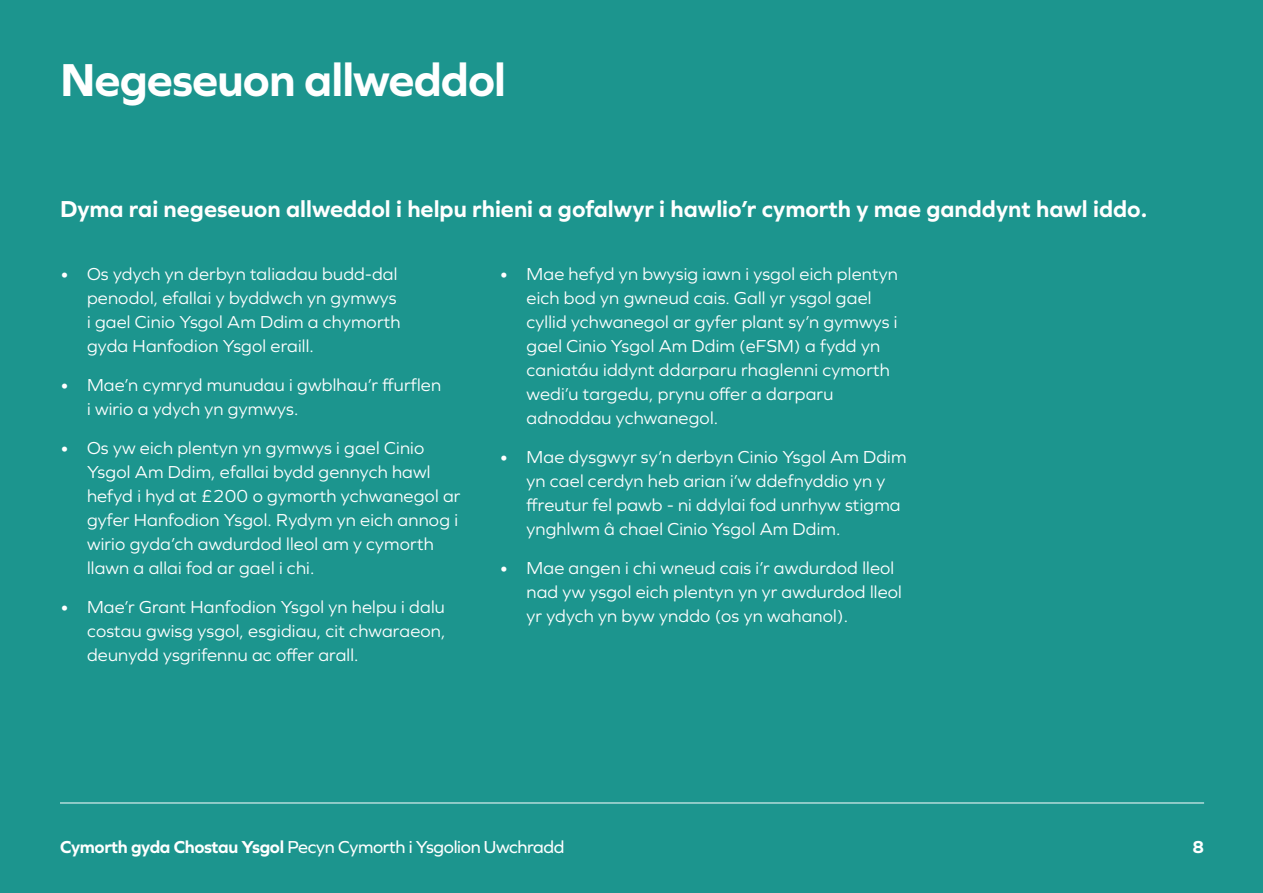
<style>
.page{position:relative;width:1263px;height:893px;background:#1c958e}
.page>*{position:absolute;margin:0;border:0;box-sizing:border-box;transform-origin:0 0}
.t1{font:700 48px "Graphie";letter-spacing:-.02em;color:#fff}
.t2{font:700 24px "Graphie";color:#fff}
.t3{font:18px/24px "Graphie";letter-spacing:.01em;color:#fff}
.t4{font:18px "Graphie";letter-spacing:-.02em;color:#fff}
.t5{font:700 18px "Graphie";color:#fff}
.s1{font-weight:700}
</style>
<div class="page">
<hr style="left:60px;top:803px;width:1144px;height:1px;background:#fff">
<h1 class="t1" style="left:60px;top:52px;width:448px">Negeseuon allweddol</h1>
<h2 class="t2" style="left:60px;top:195px;width:1089px">Dyma rai negeseuon allweddol i helpu rhieni a gofalwyr i hawlio’r cymorth y mae ganddynt hawl iddo.</h2>
<p class="t3" style="left:87px;top:262px;width:315px;text-indent:-27px">• Os ydych yn derbyn taliadau budd-dal penodol, efallai y byddwch yn gymwys i gael Cinio Ysgol Am Ddim a chymorth gyda Hanfodion Ysgol eraill.</p>
<p class="t3" style="left:87px;top:373px;width:355px;text-indent:-27px">• Mae’n cymryd munudau i gwblhau’r ffurflen i wirio a ydych yn gymwys.</p>
<p class="t3" style="left:87px;top:436px;width:375px;text-indent:-27px">• Os yw eich plentyn yn gymwys i gael Cinio Ysgol Am Ddim, efallai bydd gennych hawl hefyd i hyd at £200 o gymorth ychwanegol ar gyfer Hanfodion Ysgol. Rydym yn eich annog i wirio gyda’ch awdurdod lleol am y cymorth llawn a allai fod ar gael i chi.</p>
<p class="t3" style="left:87px;top:595px;width:360px;text-align:justify;text-indent:-27px">• Mae’r Grant Hanfodion Ysgol yn helpu i dalu costau gwisg ysgol, esgidiau, cit chwaraeon, deunydd ysgrifennu ac offer arall.</p>
<p class="t3" style="left:526px;top:262px;width:373px;text-indent:-27px">• Mae hefyd yn bwysig iawn i ysgol eich plentyn eich bod yn gwneud cais. Gall yr ysgol gael cyllid ychwanegol ar gyfer plant sy’n gymwys i gael Cinio Ysgol Am Ddim (eFSM) a fydd yn caniatáu iddynt ddarparu rhaglenni cymorth wedi’u targedu, prynu offer a darparu adnoddau ychwanegol.</p>
<p class="t3" style="left:526px;top:445px;width:381px;text-indent:-27px">• Mae dysgwyr sy’n derbyn Cinio Ysgol Am Ddim yn cael cerdyn heb arian i’w ddefnyddio yn y ffreutur fel pawb - ni ddylai fod unrhyw stigma ynghlwm â chael Cinio Ysgol Am Ddim.</p>
<p class="t3" style="left:526px;top:556px;width:377px;text-indent:-27px">• Mae angen i chi wneud cais i’r awdurdod lleol nad yw ysgol eich plentyn yn yr awdurdod lleol yr ydych yn byw ynddo (os yn wahanol).</p>
<p class="t4" style="left:60px;top:836px;width:506px"><span class="s1">Cymorth gyda Chostau Ysgol</span> Pecyn Cymorth i Ysgolion Uwchradd</p>
<p class="t5" style="left:1192px;top:836px;width:13px">8</p>
</div>
